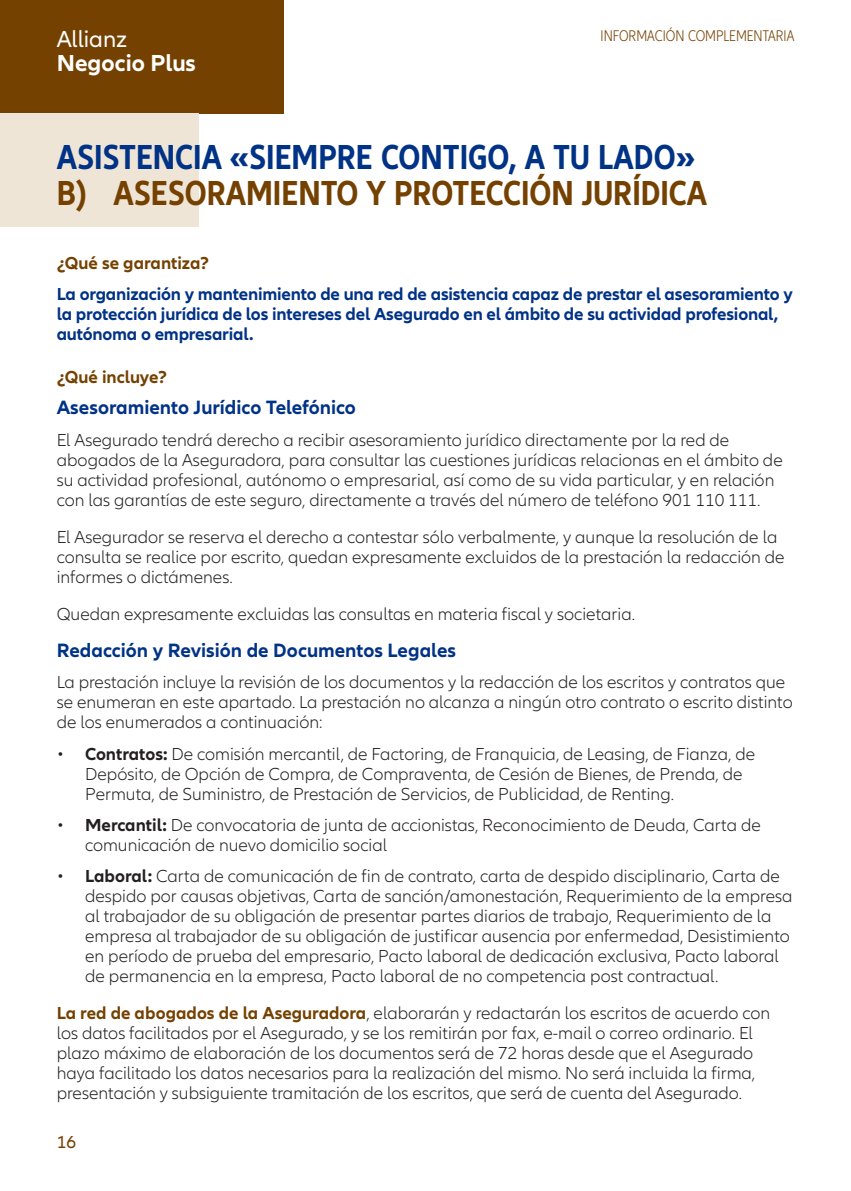
<style>
.page{position:relative;width:851px;height:1191px;background:#fff}
.page>*{position:absolute;margin:0;border:0;box-sizing:border-box;transform-origin:0 0}
.t1{font:700 condensed 36px "Allianz Neo";color:#003286}
.t2{font:700 condensed 36px "Allianz Neo";color:#754100}
.t3{font:700 24px "Allianz Neo";color:#fff}
.t4{font:24px "Allianz Neo";color:#fff}
.t5{font:700 20px "Allianz Neo";color:#003286}
.t6{font:300 18px/20px "Allianz Neo";color:#231f20}
.t7{font:700 18px/20px "Allianz Neo";letter-spacing:-.01em;color:#003286}
.t8{font:700 18px "Allianz Neo";color:#754100}
.t9{font:18px "Allianz Neo";color:#754100}
.t10{font:300 condensed 16px "Allianz Neo";color:#754100}
.s1{font-weight:700}
.s2{font-weight:700;color:#754100}
</style>
<div class="page">
<div style="left:0;top:0;width:283px;height:113px;background:#754100"></div>
<div style="left:0;top:113px;width:198px;height:114px;background:#efe5d7"></div>
<h2 class="t4" style="left:57px;top:25px;width:72px">Allianz</h2>
<h2 class="t3" style="left:57px;top:49px;width:141px">Negocio Plus</h2>
<p class="t10" style="left:600px;top:26px;width:195px">INFORMACIÓN COMPLEMENTARIA</p>
<h1 class="t1" style="left:57px;top:136px;width:639px">ASISTENCIA «SIEMPRE CONTIGO, A TU LADO»</h1>
<h1 class="t2" style="left:57px;top:172px;width:652px">B) ASESORAMIENTO Y PROTECCIÓN JURÍDICA</h1>
<p class="t8" style="left:57px;top:252px;width:154px">¿Qué se garantiza?</p>
<p class="t7" style="left:57px;top:285px;width:737px">La organización y mantenimiento de una red de asistencia capaz de prestar el asesoramiento y la protección jurídica de los intereses del Asegurado en el ámbito de su actividad profesional, autónoma o empresarial.</p>
<p class="t8" style="left:57px;top:366px;width:112px">¿Qué incluye?</p>
<p class="t5" style="left:57px;top:396px;width:300px">Asesoramiento Jurídico Telefónico</p>
<p class="t6" style="left:57px;top:431px;width:727px">El Asegurado tendrá derecho a recibir asesoramiento jurídico directamente por la red de abogados de la Aseguradora, para consultar las cuestiones jurídicas relacionas en el ámbito de su actividad profesional, autónomo o empresarial, así como de su vida particular, y en relación con las garantías de este seguro, directamente a través del número de teléfono 901 110 111.</p>
<p class="t6" style="left:57px;top:528px;width:729px">El Asegurador se reserva el derecho a contestar sólo verbalmente, y aunque la resolución de la consulta se realice por escrito, quedan expresamente excluidos de la prestación la redacción de informes o dictámenes.</p>
<p class="t6" style="left:57px;top:605px;width:579px">Quedan expresamente excluidas las consultas en materia fiscal y societaria.</p>
<p class="t5" style="left:57px;top:638px;width:401px">Redacción y Revisión de Documentos Legales</p>
<p class="t6" style="left:57px;top:673px;width:737px">La prestación incluye la revisión de los documentos y la redacción de los escritos y contratos que se enumeran en este apartado. La prestación no alcanza a ningún otro contrato o escrito distinto de los enumerados a continuación:</p>
<p class="t6" style="left:85px;top:745px;width:671px;text-indent:-28px">• <span class="s1">Contratos:</span> De comisión mercantil, de Factoring, de Franquicia, de Leasing, de Fianza, de<br>Depósito, de Opción de Compra, de Compraventa, de Cesión de Bienes, de Prenda, de<br>Permuta, de Suministro, de Prestación de Servicios, de Publicidad, de Renting.</p>
<p class="t6" style="left:85px;top:816px;width:677px;text-indent:-28px">• <span class="s1">Mercantil:</span> De convocatoria de junta de accionistas, Reconocimiento de Deuda, Carta de comunicación de nuevo domicilio social</p>
<p class="t6" style="left:85px;top:867px;width:708px;text-indent:-28px">• <span class="s1">Laboral:</span> Carta de comunicación de fin de contrato, carta de despido disciplinario, Carta de despido por causas objetivas, Carta de sanción/amonestación, Requerimiento de la empresa al trabajador de su obligación de presentar partes diarios de trabajo, Requerimiento de la empresa al trabajador de su obligación de justificar ausencia por enfermedad, Desistimiento en período de prueba del empresario, Pacto laboral de dedicación exclusiva, Pacto laboral de permanencia en la empresa, Pacto laboral de no competencia post contractual.</p>
<p class="t6" style="left:57px;top:1004px;width:714px"><span class="s2">La red de abogados de la Aseguradora</span>, elaborarán y redactarán los escritos de acuerdo con los datos facilitados por el Asegurado, y se los remitirán por fax, e-mail o correo ordinario. El plazo máximo de elaboración de los documentos será de 72 horas desde que el Asegurado haya facilitado los datos necesarios para la realización del mismo. No será incluida la firma, presentación y subsiguiente tramitación de los escritos, que será de cuenta del Asegurado.</p>
<p class="t9" style="left:57px;top:1131px;width:21px">16</p>
</div>
